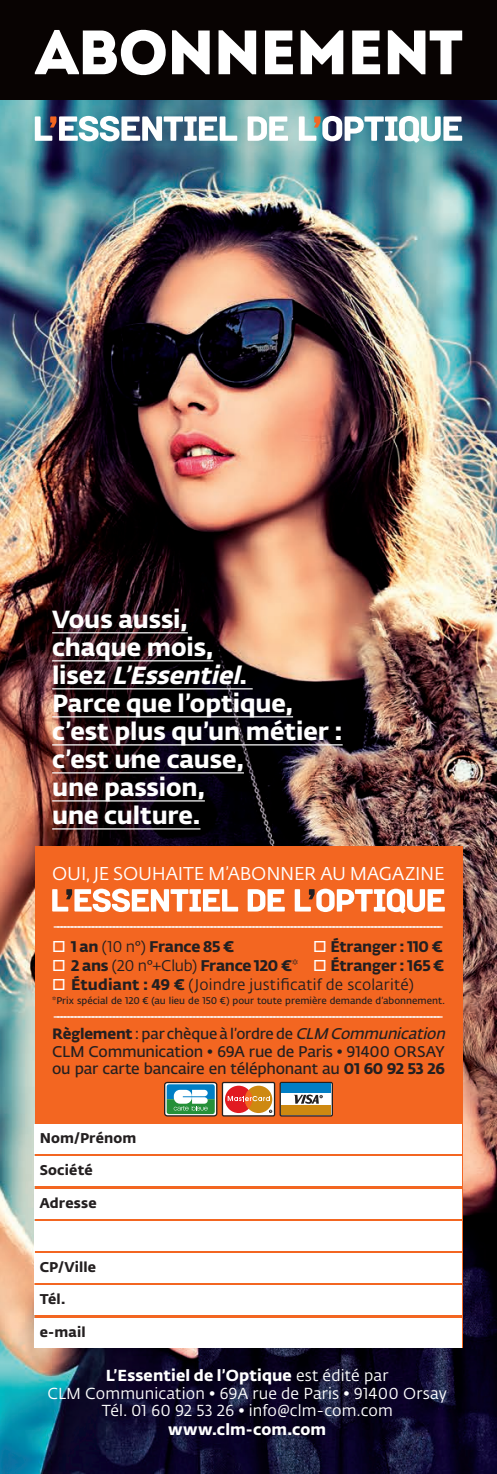
<style>
.page{position:relative;width:497px;height:1474px;background:#fff}
.page>*{position:absolute;margin:0;border:0;box-sizing:border-box;transform-origin:0 0}
.t1{font:24.5px "Fedra Sans Alt Pro Bold LF";letter-spacing:-.005em;color:#fff}
.t2{font:italic 24.5px "Fedra Sans Alt Pro Bold LF";color:#fff}
.t3{font:18.38px "Fedra Sans Alt Pro Book LF";letter-spacing:-.015em;color:#fff}
.t4{font:17.5px "Fedra Sans Alt Pro Book LF";color:#fff}
.t5{font:15.75px "Fedra Sans Alt Pro Book LF";letter-spacing:.01em;color:#fff}
.t6{font:15.75px "Fedra Sans Alt Pro Bold LF";letter-spacing:.01em;color:#fff}
.t7{font:15.4px "Fedra Sans Alt Pro Demi LF";letter-spacing:-.015em;color:#231f20}
.t8{font:15.4px "Fedra Sans Alt Pro Bold LF";letter-spacing:-.015em;color:#231f20}
.t9{font:15.4px "Fedra Sans Alt Pro Book LF";letter-spacing:.01em;color:#231f20}
.t10{font:14.88px "Fedra Sans Alt Pro Demi LF";letter-spacing:-.015em;color:#231f20}
.t11{font:14px "Fedra Sans Alt Pro Bold LF";letter-spacing:.01em;color:#231f20}
.t12{font:9.62px "Fedra Sans Alt Pro Demi LF";color:#231f20}
.s1{font-style:normal}
.s2{color:#fff}
.s3{font-family:"Fedra Sans Alt Pro Book LF"}
.s4{font-family:"Fedra Sans Alt Pro Bold LF"}
.s5{font-style:italic;font-size:15.4px}
</style>
<div class="page">
<img style="left:0;top:99px;width:496px;height:1374px">
<div style="left:35px;top:846px;width:426px;height:501px;background:#f36621"></div>
<div style="left:35px;top:1156px;width:426px;height:30px;background:#fff"></div>
<div style="left:35px;top:1124px;width:426px;height:29px;background:#fff"></div>
<div style="left:35px;top:1188px;width:426px;height:30px;background:#fff"></div>
<div style="left:35px;top:1220px;width:426px;height:30px;background:#fff"></div>
<div style="left:35px;top:1253px;width:426px;height:29px;background:#fff"></div>
<div style="left:35px;top:1285px;width:426px;height:30px;background:#fff"></div>
<div style="left:35px;top:1317px;width:426px;height:30px;background:#fff"></div>
<svg style="left:221px;top:1081px;width:112px;height:36px;background:#af896f"></svg>
<svg style="left:164px;top:1082px;width:52px;height:33px"></svg>
<div style="left:164px;top:1081px;width:53px;height:35px;border:1px solid #231f20;border-radius:3px"></div>
<svg style="left:166px;top:1084px;width:48px;height:30px"></svg>
<hr style="left:52px;top:632px;width:135px;height:1px;background:#fff">
<hr style="left:52px;top:660px;width:161px;height:1px;background:#fff">
<hr style="left:52px;top:688px;width:200px;height:1px;background:#fff">
<hr style="left:52px;top:716px;width:241px;height:1px;background:#fff">
<hr style="left:52px;top:744px;width:290px;height:1px;background:#fff">
<hr style="left:52px;top:772px;width:191px;height:1px;background:#fff">
<hr style="left:52px;top:800px;width:152px;height:1px;background:#fff">
<hr style="left:52px;top:828px;width:148px;height:1px;background:#fff">
<div style="left:0;top:0;width:496px;height:99px;background:#080302"></div>
<svg style="left:35px;top:29px;width:426px;height:47px"></svg>
<svg style="left:294px;top:888px;width:150px;height:25px"></svg>
<svg style="left:52px;top:888px;width:232px;height:24px"></svg>
<svg style="left:298px;top:116px;width:163px;height:27px"></svg>
<svg style="left:35px;top:116px;width:252px;height:25px"></svg>
<p class="t1" style="left:52px;top:599px;width:137px">Vous aussi,</p>
<p class="t1" style="left:52px;top:627px;width:162px">chaque mois,</p>
<p class="t2" style="left:52px;top:655px;width:197px"><span class="s1">l i s e z</span> L’Essentiel<span class="s1">.</span></p>
<p class="t1" style="left:52px;top:683px;width:242px">Parce que l’optique,</p>
<p class="t1" style="left:52px;top:711px;width:291px">c’est plus qu’un métier :</p>
<p class="t1" style="left:52px;top:739px;width:193px">c’est une cause,</p>
<p class="t1" style="left:52px;top:767px;width:154px">une passion,</p>
<p class="t1" style="left:52px;top:795px;width:149px">une culture.</p>
<p class="t3" style="left:52px;top:860px;width:393px">OUI, JE SOUHAITE M’ABONNER AU MAGAZINE</p>
<p class="t4" style="left:52px;top:914px;width:393px">---------------------------------------------------------------------------------------------------------------</p>
<p class="t8" style="left:52px;top:934px;width:183px"><span class="s2">□</span> 1 an <span class="s3">(10 n°)</span> France 85 €</p>
<p class="t8" style="left:313px;top:934px;width:131px"><span class="s2">□</span> Étranger : 110 €</p>
<p class="t8" style="left:52px;top:953px;width:393px"><span class="s2">□</span> 2 ans <span class="s3">(20 n°+Club)</span> France 120 €<span class="s3">*</span> <span class="s2">□</span> Étranger : 165 €</p>
<p class="t9" style="left:52px;top:974px;width:363px"><span class="s2">□</span> <span class="s4">Étudiant : 49 €</span> (Joindre justificatif de scolarité)</p>
<p class="t12" style="left:52px;top:993px;width:393px">*Prix spécial de 120 € (au lieu de 150 €) pour toute première demande d’abonnement.</p>
<p class="t4" style="left:52px;top:1003px;width:393px">---------------------------------------------------------------------------------------------------------------</p>
<p class="t10" style="left:52px;top:1023px;width:398px"><span class="s4">Règlement</span> : par chèque à l’ordre de <span class="s5">CLM Communication</span></p>
<p class="t7" style="left:52px;top:1040px;width:393px">CLM Communication • 69A rue de Paris • 91400 ORSAY</p>
<p class="t7" style="left:52px;top:1057px;width:393px">ou par carte bancaire en téléphonant au <span class="s4">01 60 92 53 26</span></p>
<p class="t11" style="left:40px;top:1126px;width:98px">Nom/Prénom</p>
<p class="t11" style="left:40px;top:1159px;width:54px">Société</p>
<p class="t11" style="left:40px;top:1191px;width:58px">Adresse</p>
<p class="t11" style="left:40px;top:1255px;width:58px">CP/Ville</p>
<p class="t11" style="left:40px;top:1288px;width:27px">Tél.</p>
<p class="t11" style="left:40px;top:1320px;width:47px">e-mail</p>
<p class="t6" style="left:106px;top:1362px;width:284px">L’Essentiel de l’Optique <span class="s3">est édité par</span></p>
<p class="t5" style="left:47px;top:1381px;width:400px">CLM Communication • 69A rue de Paris • 91400 Orsay</p>
<p class="t5" style="left:102px;top:1399px;width:292px">Tél. 01 60 92 53 26 • info@clm-com.com</p>
<p class="t6" style="left:168px;top:1416px;width:159px">www.clm-com.com</p>
</div>
